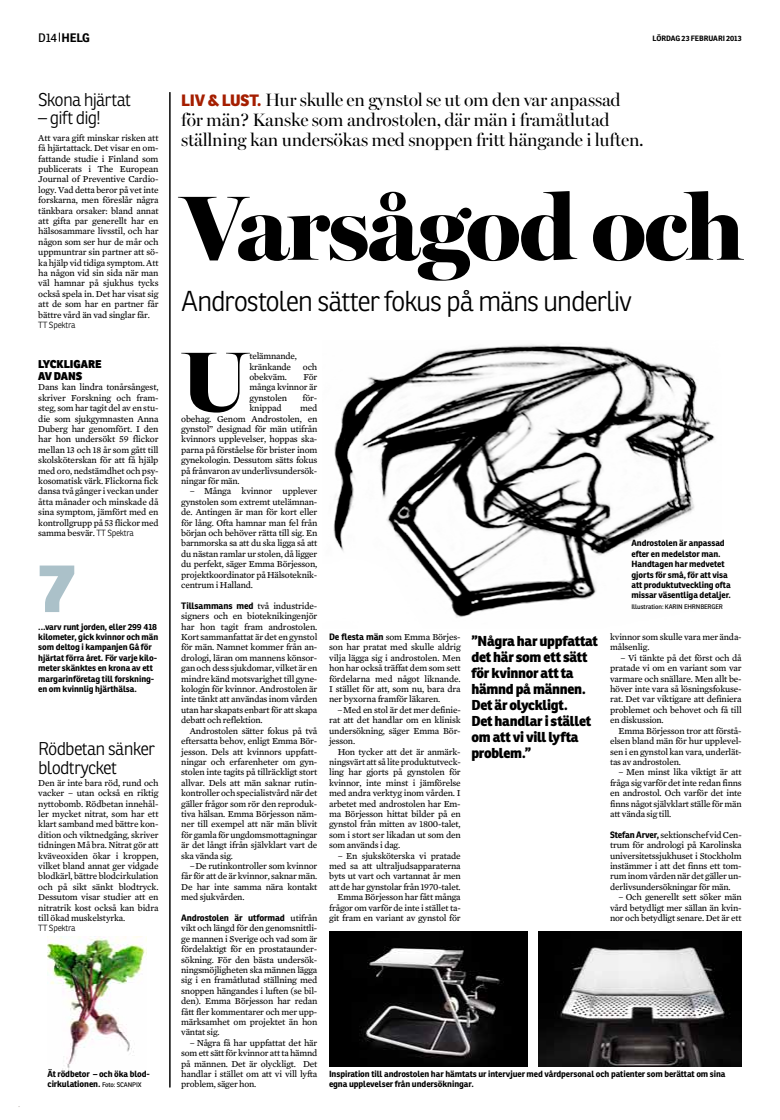
<style>
.page{position:relative;width:780px;height:1120px;background:#fff}
.page>*{position:absolute;margin:0;border:0;box-sizing:border-box;transform-origin:0 0}
.t1{font:900 92px "Big Miller";letter-spacing:-.02em;color:#000}
.t2{font:900 85.4px "Big Miller";color:#000}
.t3{font:800 68px "Ronnia HD";color:#abc1c9}
.t4{font:300 28px "Ronnia HD";letter-spacing:-.05em;color:#000}
.t5{font:18px/20px "Big Miller";letter-spacing:-.015em;color:#000}
.t6{font:300 18px/18.7px "Ronnia HD";letter-spacing:-.045em;color:#000}
.t7{font:800 14px/16px "Ronnia HD";letter-spacing:-.02em;color:#000}
.t8{font:700 12px "Ronnia HD";color:#000}
.t9{font:800 11px/12px "Ronnia HD";letter-spacing:-.005em;color:#000}
.t10{font:9.3px/10.4px "Mercury Text G3";letter-spacing:-.02em;color:#000;text-align:justify}
.t11{font:9.3px "Mercury Text G3";color:#c5bebb}
.t12{font:700 9px "Ronnia HD";letter-spacing:-.015em;color:#000}
.t13{font:700 8.7px/10.4px "Ronnia HD";letter-spacing:-.01em;color:#000}
.t14{font:300 8.7px "Ronnia HD";letter-spacing:-.03em;color:#000}
.t15{font:700 7.5px "Ronnia HD";letter-spacing:-.005em;color:#000}
.t16{font:6.5px "Ronnia HD";letter-spacing:-.015em;color:#000}
.s1{font-weight:400}
.s2{font-family:"Ronnia HD";font-weight:300;font-size:8.7px}
.s3{font-weight:400;font-size:6.5px}
.s4{font-family:"Ronnia HD";font-weight:800;font-size:16px;color:#a51e00}
.s5{font-family:"Mercury Text G3";font-weight:400;font-size:9.3px}
.s6{font-family:"Ronnia HD";font-weight:700;font-size:9px}
</style>
<div class="page">
<img style="left:538px;top:931px;width:203px;height:135px">
<img style="left:333px;top:344px;width:382px;height:274px">
<img style="left:329px;top:931px;width:198px;height:135px">
<img style="left:48px;top:936px;width:98px;height:134px">
<hr style="left:170px;top:92px;width:1px;height:995px;background:#000">
<p class="t8" style="left:38px;top:30px;width:53px"><span class="s1">D14</span> HELG</p>
<p class="t15" style="left:652px;top:34px;width:91px">LÖRDAG 23 FEBRUARI 2013</p>
<h3 class="t6" style="left:38px;top:90px;width:94px">Skona hjärtat</h3>
<h3 class="t6" style="left:38px;top:109px;width:64px">– gift dig!</h3>
<p class="t10" style="left:38px;top:132px;width:122px">Att vara gift minskar risken att få hjärtattack. Det visar en om&shy;fattande studie i Finland som publicerats i The European Journal of Preventive Cardio&shy;logy. Vad detta beror på vet inte forskarna, men föreslår några tänkbara orsaker: bland annat att gifta par generellt har en hälsosammare livsstil, och har någon som ser hur de mår och uppmuntrar sin partner att sö&shy;ka hjälp vid tidiga symptom. Att ha någon vid sin sida när man väl hamnar på sjukhus tycks också spela in. Det har visat sig att de som har en partner får bättre vård än vad singlar får.</p>
<p class="t14" style="left:38px;top:320px;width:39px">TT Spektra</p>
<p class="t9" style="left:38px;top:358px;width:65px">LYCKLIGARE<br>AV DANS</p>
<p class="t10" style="left:38px;top:382px;width:122px">Dans kan lindra tonårsångest, skriver Forskning och fram&shy;steg, som har tagit del av en stu&shy;die som sjukgymnasten Anna Duberg har genomfört. I den har hon undersökt 59 flickor mellan 13 och 18 år som gått till skolsköterskan för att få hjälp med oro, nedstämdhet och psy&shy;kosomatisk värk. Flickorna fick dansa två gånger i veckan under åtta månader och minskade då sina symptom, jämfört med en kontrollgrupp på 53 flickor med samma besvär. <span class="s2">TT Spektra</span></p>
<h3 class="t3" style="left:38px;top:543px;width:38px">7</h3>
<p class="t13" style="left:38px;top:621px;width:122px">...varv runt jorden, eller 299 418 kilometer, gick kvinnor och män som deltog i kampanjen Gå för hjärtat förra året. För varje kilo&shy;meter skänktes en krona av ett margarinföretag till forskning&shy;en om kvinnlig hjärthälsa.</p>
<h3 class="t6" style="left:38px;top:739px;width:118px">Rödbetan sänker blodtrycket</h3>
<p class="t10" style="left:38px;top:777px;width:122px">Den är inte bara röd, rund och vacker – utan också en riktig nyttobomb. Rödbetan innehål&shy;ler mycket nitrat, som har ett klart samband med bättre kon&shy;dition och viktnedgång, skriver tidningen Må bra. Nitrat gör att kväveoxiden ökar i kroppen, vilket bland annat ger vidgade blodkärl, bättre blodcirkulation och på sikt sänkt blodtryck.<br>Dessutom visar studier att en nitratrik kost också kan bidra till ökad muskelstyrka.</p>
<p class="t14" style="left:38px;top:923px;width:39px">TT Spektra</p>
<p class="t11" style="left:18px;top:1099px;width:4px">.</p>
<p class="t13" style="left:48px;top:1068px;width:104px">Ät rödbetor – och öka blod&shy;cirkulationen. <span class="s3">Foto: SCANPIX</span></p>
<h3 class="t5" style="left:181px;top:90px;width:464px"><span class="s4">LIV &amp; LUST.</span> Hur skulle en gynstol se ut om den var anpassad för män? Kanske som androstolen, där män i framåtlutad ställning kan undersökas med snoppen fritt hängande i luften.</h3>
<h1 class="t1" style="left:181px;top:172px;width:565px">Varsågod och</h1>
<h3 class="t4" style="left:181px;top:285px;width:452px">Androstolen sätter fokus på mäns underliv</h3>
<h2 class="t2" style="left:181px;top:330px;width:68px">U</h2>
<p class="t10" style="left:249px;top:351px;width:49px">telämnande, kränkande</p>
<p class="t10" style="left:303px;top:361px;width:16px">och</p>
<p class="t10" style="left:249px;top:372px;width:39px">obekväm.</p>
<p class="t10" style="left:249px;top:372px;width:69px;text-indent:54px">För många kvinnor är gynstolen</p>
<p class="t10" style="left:302px;top:392px;width:16px">för-</p>
<p class="t10" style="left:181px;top:403px;width:138px;text-indent:119px">med obehag. Genom Androstolen, en gynstol” designad för män utifrån kvinnors upplevelser, hoppas ska&shy;parna på förståelse för brister inom gynekologin. Dessutom sätts fokus på frånvaron av underlivsundersök&shy;ningar för män.</p>
<p class="t10" style="left:181px;top:486px;width:138px;text-indent:9px">– Många kvinnor upplever gynstolen som extremt utelämnan&shy;de. Antingen är man för kort eller för lång. Ofta hamnar man fel från början och behöver rätta till sig. En barnmorska sa att du ska ligga så att du nästan ramlar ur stolen, då ligger du perfekt, säger Emma Börjesson, projektkoordinator på Hälsoteknik&shy;centrum i Halland.</p>
<p class="t12" style="left:181px;top:600px;width:138px">Tillsammans med <span class="s5">två industride-</span></p>
<p class="t10" style="left:181px;top:611px;width:138px">signers och en bioteknikingenjör har hon tagit fram androstolen.<br>Kort sammanfattat är det en gynstol för män. Namnet kommer från an&shy;drologi, läran om mannens könsor&shy;gan och dess sjukdomar, vilket är en mindre känd motsvarighet till gyne&shy;kologin för kvinnor. Androstolen är inte tänkt att användas inom vården utan har skapats enbart för att skapa debatt och reflektion.</p>
<p class="t10" style="left:181px;top:725px;width:138px;text-indent:9px">Androstolen sätter fokus på två eftersatta behov, enligt Emma Bör&shy;jesson. Dels att kvinnors uppfatt&shy;ningar och erfarenheter om gyn&shy;stolen inte tagits på tillräckligt stort allvar. Dels att män saknar rutin&shy;kontroller och specialistvård när det gäller frågor som rör den reproduk&shy;tiva hälsan. Emma Börjesson näm&shy;ner till exempel att när män blivit för gamla för ungdomsmottagningar är det långt ifrån självklart vart de ska vända sig.</p>
<p class="t10" style="left:181px;top:860px;width:138px;text-indent:9px">–De rutinkontroller som kvinnor får för att de är kvinnor, saknar män.<br>De har inte samma nära kontakt med sjukvården.</p>
<p class="t12" style="left:181px;top:912px;width:138px">Androstolen är utformad <span class="s5">utifrån</span></p>
<p class="t10" style="left:181px;top:923px;width:138px">vikt och längd för den genomsnittli&shy;ge mannen i Sverige och vad som är fördelaktigt för en prostataunder&shy;sökning. För den bästa undersök&shy;ningsmöjligheten ska männen lägga sig i en framåtlutad ställning med snoppen hängandes i luften (se bil&shy;den). Emma Börjesson har redan fått fler kommentarer och mer upp&shy;märksamhet om projektet än hon väntat sig.</p>
<p class="t10" style="left:181px;top:1037px;width:138px;text-indent:9px">– Några få har uppfattat det här som ett sätt för kvinnor att ta hämnd på männen. Det är olyckligt. Det handlar i stället om att vi vill lyfta problem, säger hon.</p>
<p class="t10" style="left:249px;top:403px;width:34px">knippad</p>
<p class="t13" style="left:631px;top:538px;width:101px">Androstolen är anpassad efter en medelstor man.<br>Handtagen har medvetet gjorts för små, för att visa att produktutveckling ofta missar väsentliga detaljer.</p>
<p class="t16" style="left:631px;top:602px;width:93px">Illustration: KARIN EHRNBERGER</p>
<p class="t10" style="left:610px;top:632px;width:133px">kvinnor som skulle vara mer ända&shy;målsenlig.</p>
<p class="t10" style="left:610px;top:652px;width:133px;text-indent:10px">– Vi tänkte på det först och då pratade vi om en variant som var varmare och snällare. Men allt be&shy;höver inte vara så lösningsfokuse&shy;rat. Det var viktigare att definiera problemet och behovet och få till en diskussion.</p>
<p class="t10" style="left:610px;top:725px;width:133px;text-indent:9px">Emma Börjesson tror att förstå&shy;elsen bland män för hur upplevel&shy;sen i en gynstol kan vara, underlät&shy;tas av androstolen.</p>
<p class="t10" style="left:610px;top:767px;width:133px;text-indent:9px">– Men minst lika viktigt är att fråga sig varför det inte redan finns en androstol. Och varför det inte finns något självklart ställe för män att vända sig till.</p>
<p class="t10" style="left:610px;top:829px;width:133px"><span class="s6">Stefan Arver,</span> sektionschef vid Cen&shy;trum för andrologi på Karolinska universitetssjukhuset i Stockholm instämmer i att det finns ett tom&shy;rum inom vården när det gäller un&shy;derlivsundersökningar för män.</p>
<p class="t10" style="left:610px;top:892px;width:133px;text-indent:9px">– Och generellt sett söker män vård betydligt mer sällan än kvin&shy;nor och betydligt senare. Det är ett</p>
<p class="t10" style="left:329px;top:632px;width:133px"><span class="s6">De flesta män</span> som Emma Börjes&shy;son har pratat med skulle aldrig vilja lägga sig i androstolen. Men hon har också träffat dem som sett fördelarna med något liknande.<br>I stället för att, som nu, bara dra ner byxorna framför läkaren.</p>
<p class="t10" style="left:329px;top:704px;width:133px;text-indent:9px">–Med en stol är det mer definie&shy;rat att det handlar om en klinisk undersökning, säger Emma Bör&shy;jesson.</p>
<p class="t10" style="left:329px;top:746px;width:133px;text-indent:9px">Hon tycker att det är anmärk&shy;ningsvärt att så lite produktutveck&shy;ling har gjorts på gynstolen för kvinnor, inte minst i jämförelse med andra verktyg inom vården. I arbetet med androstolen har Em&shy;ma Börjesson hittat bilder på en gynstol från mitten av 1800-talet, som i stort ser likadan ut som den som används i dag.</p>
<p class="t10" style="left:329px;top:850px;width:133px;text-align:right">– En sjuksköterska vi pratade med sa att ultraljudsapparaterna byts ut vart och vartannat år men att de har gynstolar från 1970-talet.<br>Emma Börjesson har fått många frågor om varför de inte i stället ta&shy;git fram en variant av gynstol för</p>
<h3 class="t7" style="left:471px;top:633px;width:128px">”Några har uppfattat det här som ett sätt för kvinnor att ta hämnd på männen.<br>Det är olyckligt.<br>Det handlar i stället om att vi vill lyfta problem.”</h3>
<p class="t13" style="left:329px;top:1068px;width:398px">Inspiration till androstolen har hämtats ur intervjuer med vårdpersonal och patienter som berättat om sina egna upplevelser från undersökningar.</p>
</div>
